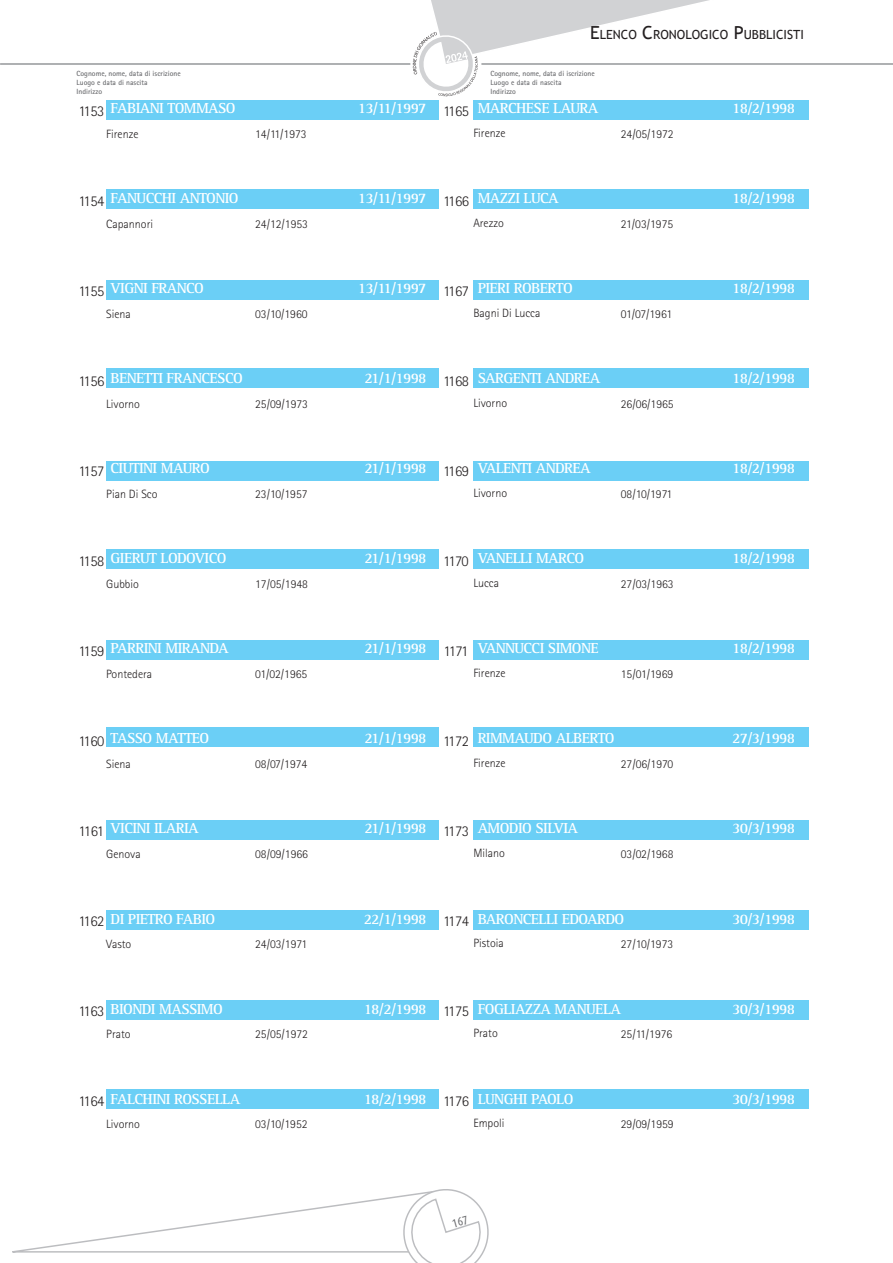
<style>
.page{position:relative;width:893px;height:1263px;background:#fff}
.page>*{position:absolute;margin:0;border:0;box-sizing:border-box;transform-origin:0 0}
.t1{font:700 15px "Rotis Serif";letter-spacing:-.04em;color:#fff}
.t2{font:300 15px "Rotis Sans Serif";letter-spacing:-.025em;color:#231f20}
.t3{font:12.6px "Trebuchet MS";color:#231f20}
.t4{font:300 12px "Rotis Sans Serif";color:#231f20}
.t5{font:700 7.5px/9px "Rotis Sans Serif";color:#6f7073}
.s1{font-size:18px}
</style>
<div class="page">
<hr style="left:481px;top:63px;width:412px;height:2px;background:#939598">
<hr style="left:0;top:63px;width:410px;height:2px;background:#939598">
<svg style="left:413px;top:0;width:332px;height:96px"></svg>
<div style="left:78px;top:1000px;width:731px;height:19px;background:#6bcff6"></div>
<div style="left:78px;top:1090px;width:731px;height:19px;background:#6bcff6"></div>
<div style="left:78px;top:550px;width:731px;height:19px;background:#6bcff6"></div>
<div style="left:78px;top:461px;width:731px;height:19px;background:#6bcff6"></div>
<div style="left:78px;top:368px;width:731px;height:19px;background:#6bcff6"></div>
<div style="left:78px;top:281px;width:731px;height:19px;background:#6bcff6"></div>
<div style="left:78px;top:910px;width:731px;height:19px;background:#6bcff6"></div>
<div style="left:78px;top:820px;width:731px;height:19px;background:#6bcff6"></div>
<div style="left:78px;top:727px;width:731px;height:20px;background:#6bcff6"></div>
<div style="left:78px;top:641px;width:731px;height:19px;background:#6bcff6"></div>
<div style="left:78px;top:190px;width:731px;height:19px;background:#6bcff6"></div>
<div style="left:78px;top:100px;width:731px;height:19px;background:#6bcff6"></div>
<div style="left:77px;top:100px;width:29px;height:1079px;background:#fff"></div>
<div style="left:439px;top:100px;width:34px;height:1079px;background:#fff"></div>
<svg style="left:12px;top:1189px;width:477px;height:74px"></svg>
<p class="t3" style="left:590px;top:28px;width:215px"><span class="s1">E</span>LENCO <span class="s1">C</span>RONOLOGICO <span class="s1">P</span>UBBLICISTI</p>
<p class="t5" style="left:77px;top:69px;width:106px">Cognome, nome, data di iscrizione<br>Luogo e data di nascita<br>Indirizzo</p>
<p class="t5" style="left:490px;top:69px;width:106px">Cognome, nome, data di iscrizione<br>Luogo e data di nascita<br>Indirizzo</p>
<p class="t1" style="left:111px;top:100px;width:127px">FABIANI TOMMASO</p>
<p class="t2" style="left:78px;top:102px;width:28px">1153</p>
<p class="t1" style="left:358px;top:100px;width:70px">13/11/1997</p>
<p class="t2" style="left:443px;top:102px;width:28px">1165</p>
<p class="t1" style="left:478px;top:100px;width:122px">MARCHESE LAURA</p>
<p class="t4" style="left:106px;top:127px;width:34px">Firenze</p>
<p class="t4" style="left:255px;top:127px;width:53px">14/11/1973</p>
<p class="t4" style="left:473px;top:126px;width:34px">Firenze</p>
<p class="t4" style="left:621px;top:127px;width:54px">24/05/1972</p>
<p class="t1" style="left:111px;top:190px;width:130px">FANUCCHI ANTONIO</p>
<p class="t2" style="left:78px;top:192px;width:28px">1154</p>
<p class="t1" style="left:358px;top:190px;width:70px">13/11/1997</p>
<p class="t2" style="left:443px;top:192px;width:28px">1166</p>
<p class="t1" style="left:478px;top:190px;width:83px">MAZZI LUCA</p>
<p class="t4" style="left:106px;top:217px;width:48px">Capannori</p>
<p class="t4" style="left:255px;top:217px;width:54px">24/12/1953</p>
<p class="t4" style="left:473px;top:216px;width:32px">Arezzo</p>
<p class="t4" style="left:621px;top:217px;width:54px">21/03/1975</p>
<p class="t1" style="left:111px;top:280px;width:95px">VIGNI FRANCO</p>
<p class="t2" style="left:78px;top:282px;width:28px">1155</p>
<p class="t1" style="left:358px;top:280px;width:70px">13/11/1997</p>
<p class="t2" style="left:443px;top:282px;width:28px">1167</p>
<p class="t1" style="left:478px;top:280px;width:97px">PIERI ROBERTO</p>
<p class="t4" style="left:106px;top:307px;width:26px">Siena</p>
<p class="t4" style="left:255px;top:307px;width:54px">03/10/1960</p>
<p class="t4" style="left:473px;top:306px;width:69px">Bagni Di Lucca</p>
<p class="t4" style="left:621px;top:307px;width:53px">01/07/1961</p>
<p class="t1" style="left:111px;top:370px;width:134px">BENETTI FRANCESCO</p>
<p class="t2" style="left:78px;top:372px;width:28px">1156</p>
<p class="t1" style="left:365px;top:370px;width:64px">21/1/1998</p>
<p class="t2" style="left:443px;top:372px;width:28px">1168</p>
<p class="t1" style="left:478px;top:370px;width:124px">SARGENTI ANDREA</p>
<p class="t4" style="left:106px;top:397px;width:35px">Livorno</p>
<p class="t4" style="left:255px;top:397px;width:54px">25/09/1973</p>
<p class="t4" style="left:473px;top:396px;width:35px">Livorno</p>
<p class="t4" style="left:621px;top:397px;width:54px">26/06/1965</p>
<p class="t1" style="left:111px;top:460px;width:101px">CIUTINI MAURO</p>
<p class="t2" style="left:78px;top:462px;width:28px">1157</p>
<p class="t1" style="left:365px;top:460px;width:64px">21/1/1998</p>
<p class="t2" style="left:443px;top:462px;width:28px">1169</p>
<p class="t1" style="left:478px;top:460px;width:115px">VALENTI ANDREA</p>
<p class="t4" style="left:106px;top:487px;width:53px">Pian Di Sco</p>
<p class="t4" style="left:255px;top:487px;width:54px">23/10/1957</p>
<p class="t4" style="left:473px;top:486px;width:35px">Livorno</p>
<p class="t4" style="left:621px;top:487px;width:53px">08/10/1971</p>
<p class="t1" style="left:111px;top:550px;width:117px">GIERUT LODOVICO</p>
<p class="t2" style="left:78px;top:552px;width:28px">1158</p>
<p class="t1" style="left:365px;top:550px;width:64px">21/1/1998</p>
<p class="t2" style="left:443px;top:552px;width:27px">1170</p>
<p class="t1" style="left:478px;top:550px;width:108px">VANELLI MARCO</p>
<p class="t4" style="left:106px;top:577px;width:34px">Gubbio</p>
<p class="t4" style="left:255px;top:577px;width:54px">17/05/1948</p>
<p class="t4" style="left:473px;top:576px;width:27px">Lucca</p>
<p class="t4" style="left:621px;top:577px;width:54px">27/03/1963</p>
<p class="t1" style="left:111px;top:640px;width:120px">PARRINI MIRANDA</p>
<p class="t2" style="left:78px;top:642px;width:28px">1159</p>
<p class="t1" style="left:365px;top:640px;width:64px">21/1/1998</p>
<p class="t2" style="left:444px;top:642px;width:26px">1171</p>
<p class="t1" style="left:478px;top:640px;width:123px">VANNUCCI SIMONE</p>
<p class="t4" style="left:106px;top:667px;width:47px">Pontedera</p>
<p class="t4" style="left:255px;top:667px;width:54px">01/02/1965</p>
<p class="t4" style="left:473px;top:666px;width:34px">Firenze</p>
<p class="t4" style="left:621px;top:667px;width:54px">15/01/1969</p>
<p class="t1" style="left:111px;top:730px;width:100px">TASSO MATTEO</p>
<p class="t2" style="left:78px;top:732px;width:28px">1160</p>
<p class="t1" style="left:365px;top:730px;width:64px">21/1/1998</p>
<p class="t2" style="left:443px;top:732px;width:28px">1172</p>
<p class="t1" style="left:478px;top:730px;width:139px">RIMMAUDO ALBERTO</p>
<p class="t4" style="left:106px;top:757px;width:26px">Siena</p>
<p class="t4" style="left:255px;top:757px;width:54px">08/07/1974</p>
<p class="t4" style="left:473px;top:756px;width:34px">Firenze</p>
<p class="t4" style="left:621px;top:757px;width:54px">27/06/1970</p>
<p class="t2" style="left:79px;top:822px;width:27px">1161</p>
<p class="t1" style="left:111px;top:820px;width:90px">VICINI ILARIA</p>
<p class="t1" style="left:365px;top:820px;width:64px">21/1/1998</p>
<p class="t2" style="left:443px;top:822px;width:28px">1173</p>
<p class="t1" style="left:478px;top:820px;width:102px">AMODIO SILVIA</p>
<p class="t4" style="left:106px;top:847px;width:36px">Genova</p>
<p class="t4" style="left:255px;top:847px;width:54px">08/09/1966</p>
<p class="t4" style="left:473px;top:846px;width:33px">Milano</p>
<p class="t4" style="left:621px;top:847px;width:54px">03/02/1968</p>
<p class="t1" style="left:111px;top:910px;width:106px">DI PIETRO FABIO</p>
<p class="t2" style="left:78px;top:912px;width:28px">1162</p>
<p class="t1" style="left:364px;top:910px;width:64px">22/1/1998</p>
<p class="t2" style="left:443px;top:912px;width:28px">1174</p>
<p class="t1" style="left:478px;top:910px;width:148px">BARONCELLI EDOARDO</p>
<p class="t4" style="left:106px;top:937px;width:27px">Vasto</p>
<p class="t4" style="left:255px;top:937px;width:53px">24/03/1971</p>
<p class="t4" style="left:473px;top:936px;width:32px">Pistoia</p>
<p class="t4" style="left:621px;top:937px;width:54px">27/10/1973</p>
<p class="t1" style="left:111px;top:1000px;width:114px">BIONDI MASSIMO</p>
<p class="t2" style="left:78px;top:1002px;width:28px">1163</p>
<p class="t1" style="left:364px;top:1000px;width:64px">18/2/1998</p>
<p class="t2" style="left:443px;top:1002px;width:28px">1175</p>
<p class="t1" style="left:478px;top:1000px;width:145px">FOGLIAZZA MANUELA</p>
<p class="t4" style="left:106px;top:1027px;width:26px">Prato</p>
<p class="t4" style="left:255px;top:1027px;width:54px">25/05/1972</p>
<p class="t4" style="left:473px;top:1026px;width:26px">Prato</p>
<p class="t4" style="left:621px;top:1027px;width:53px">25/11/1976</p>
<p class="t1" style="left:111px;top:1090px;width:131px">FALCHINI ROSSELLA</p>
<p class="t2" style="left:78px;top:1092px;width:28px">1164</p>
<p class="t1" style="left:364px;top:1090px;width:64px">18/2/1998</p>
<p class="t2" style="left:443px;top:1092px;width:28px">1176</p>
<p class="t1" style="left:478px;top:1090px;width:97px">LUNGHI PAOLO</p>
<p class="t4" style="left:106px;top:1117px;width:35px">Livorno</p>
<p class="t4" style="left:255px;top:1117px;width:54px">03/10/1952</p>
<p class="t4" style="left:473px;top:1116px;width:33px">Empoli</p>
<p class="t4" style="left:621px;top:1117px;width:54px">29/09/1959</p>
<p class="t1" style="left:732px;top:100px;width:64px">18/2/1998</p>
<p class="t1" style="left:732px;top:190px;width:64px">18/2/1998</p>
<p class="t1" style="left:732px;top:280px;width:64px">18/2/1998</p>
<p class="t1" style="left:732px;top:370px;width:64px">18/2/1998</p>
<p class="t1" style="left:732px;top:460px;width:64px">18/2/1998</p>
<p class="t1" style="left:732px;top:550px;width:64px">18/2/1998</p>
<p class="t1" style="left:732px;top:640px;width:64px">18/2/1998</p>
<p class="t1" style="left:732px;top:730px;width:64px">27/3/1998</p>
<p class="t1" style="left:732px;top:820px;width:64px">30/3/1998</p>
<p class="t1" style="left:732px;top:910px;width:64px">30/3/1998</p>
<p class="t1" style="left:732px;top:1000px;width:64px">30/3/1998</p>
<p class="t1" style="left:732px;top:1090px;width:64px">30/3/1998</p>
</div>
